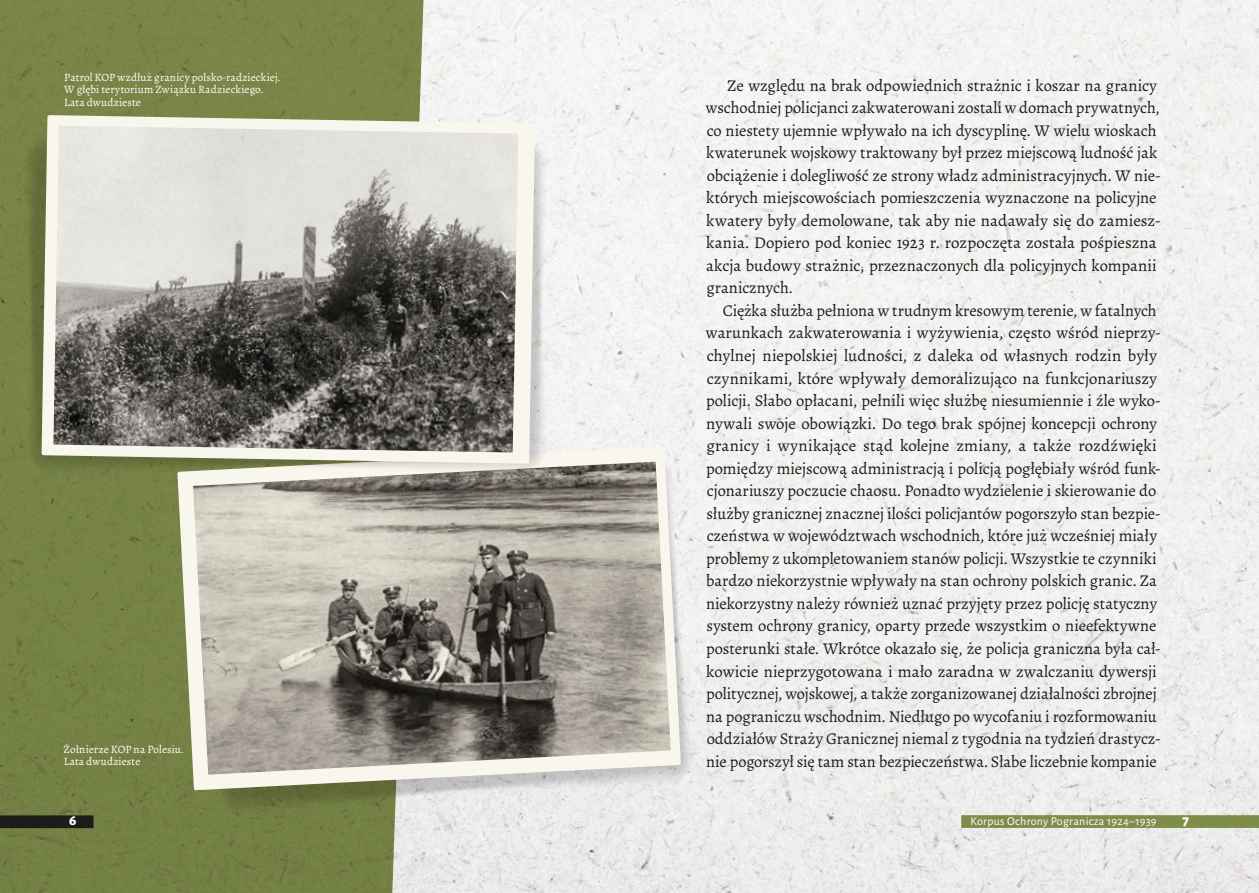
<style>
.page{position:relative;width:1259px;height:893px;background:#fff}
.page>*{position:absolute;margin:0;border:0;box-sizing:border-box;transform-origin:0 0}
.Akapit__15{font:16.5px/22.5px "Alegreya";letter-spacing:-.005em;color:#1c1c1b}
.Akapit{font:16.5px/22.5px "Alegreya";color:#1c1c1b}
.t1{font:800 15px "Alegreya Sans";color:#fff}
.t2{font:12px "Alegreya Sans";letter-spacing:.025em;color:#fff}
.Podpisy{font:11.25px/12.8px "Alegreya";letter-spacing:.01em;color:#fff}
</style>
<div class="page">
<img style="left:426px;top:0;width:833px;height:893px">
<div style="left:0;top:0;width:426px;height:893px;background:#768346"></div>
<img style="left:184px;top:439px;width:522px;height:386px">
<svg style="left:177px;top:446px;width:504px;height:344px;background:#cdcebe"></svg>
<img style="left:193px;top:462px;width:478px;height:313px">
<img style="left:16px;top:126px;width:543px;height:357px">
<svg style="left:42px;top:115px;width:493px;height:349px;background:#d9d9c9"></svg>
<img style="left:53px;top:126px;width:465px;height:326px">
<div style="left:0;top:815px;width:94px;height:13px;background:#1c1c1b"></div>
<div style="left:961px;top:815px;width:298px;height:13px;background:#7f8d4b"></div>
<p class="Podpisy" style="left:64px;top:70px;width:218px">Patrol KOP wzdłuż granicy polsko-radzieckiej.<br>W głębi terytorium Związku Radzieckiego.<br>Lata dwudzieste</p>
<p class="Podpisy" style="left:64px;top:743px;width:122px">Żołnierze KOP na Polesiu.<br>Lata dwudzieste</p>
<p class="Akapit" style="left:706px;top:74px;width:456px;text-indent:21px">Ze względu na brak odpowiednich strażnic i koszar na granicy wschodniej policjanci zakwaterowani zostali w domach prywatnych, co niestety ujemnie wpływało na ich dyscyplinę. W wielu wioskach kwaterunek wojskowy traktowany był przez miejscową ludność jak obciążenie i dolegliwość ze strony władz administracyjnych. W nie&shy;których miejscowościach pomieszczenia wyznaczone na policyjne kwatery były demolowane, tak aby nie nadawały się do zamiesz&shy;kania. Dopiero pod koniec 1923 r. rozpoczęta została pośpieszna akcja budowy strażnic, przeznaczonych dla policyjnych kompanii granicznych.</p>
<p class="Akapit__15" style="left:706px;top:299px;width:456px;text-indent:17px">Ciężka służba pełniona w trudnym kresowym terenie, w fatalnych warunkach zakwaterowania i wyżywienia, często wśród nieprzy&shy;chylnej niepolskiej ludności, z daleka od własnych rodzin były czynnikami, które wpływały demoralizująco na funkcjonariuszy policji. Słabo opłacani, pełnili więc służbę niesumiennie i źle wyko&shy;nywali swoje obowiązki. Do tego brak spójnej koncepcji ochrony granicy i wynikające stąd kolejne zmiany, a także rozdźwięki pomiędzy miejscową administracją i policją pogłębiały wśród funk&shy;cjonariuszy poczucie chaosu. Ponadto wydzielenie i skierowanie do służby granicznej znacznej ilości policjantów pogorszyło stan bezpie&shy;czeństwa w województwach wschodnich, które już wcześniej miały problemy z ukompletowaniem stanów policji. Wszystkie te czynniki bardzo niekorzystnie wpływały na stan ochrony polskich granic. Za niekorzystny należy również uznać przyjęty przez policję statyczny system ochrony granicy, oparty przede wszystkim o nieefektywne posterunki stałe. Wkrótce okazało się, że policja graniczna była cał&shy;kowicie nieprzygotowana i mało zaradna w zwalczaniu dywersji politycznej, wojskowej, a także zorganizowanej działalności zbrojnej na pograniczu wschodnim. Niedługo po wycofaniu i rozformowaniu oddziałów Straży Granicznej niemal z tygodnia na tydzień drastycz&shy;nie pogorszył się tam stan bezpieczeństwa. Słabe liczebnie kompanie</p>
<p class="t1" style="left:69px;top:809px;width:9px">6</p>
<p class="t2" style="left:970px;top:813px;width:188px">Korpus Ochrony Pogranicza 1924–1939</p>
<p class="t1" style="left:1182px;top:809px;width:8px">7</p>
</div>
